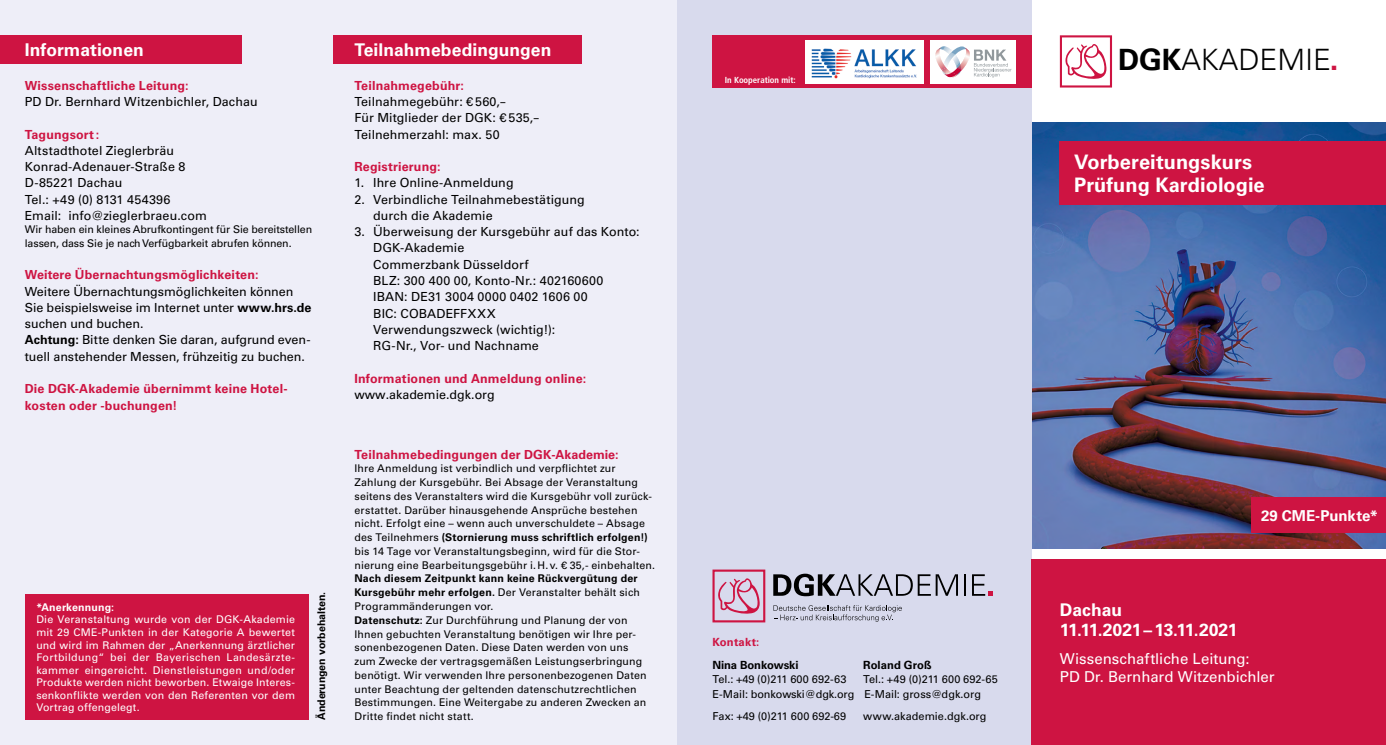
<style>
.page{position:relative;width:1386px;height:745px;background:#fff}
.page>*{position:absolute;margin:0;border:0;box-sizing:border-box;transform-origin:0 0}
.t1{font:300 29.38px "Univers LT Std";color:#000}
.t2{font:700 20px/22.5px "Univers LT Std";color:#fff}
.t3{font:700 17.5px/20px "Univers LT Std";color:#fff}
.t4{font:15px/18.8px "Univers LT Std";color:#fff}
.t5{font:700 15px "Univers LT Std";color:#fff}
.t6{font:12.5px/16.2px "Univers LT Std";letter-spacing:.005em;color:#000}
.t7{font:700 12.5px/16.2px "Univers LT Std";letter-spacing:.01em;color:#ce1442}
.t8{font:700 11.25px "Univers LT Std";letter-spacing:-.01em;color:#000}
.t9{font:700 11.25px "Univers LT Std";letter-spacing:.015em;color:#ce1442}
.t10{font:10.88px/14.4px "Univers LT Std";color:#000}
.t11{font:10.62px/13.8px "Univers LT Std";letter-spacing:.015em;color:#000}
.t12{font:10.62px/12.5px "Univers LT Std";letter-spacing:.015em;color:#fff;text-align:justify}
.t13{font:10.62px/13.8px "Univers LT Std";letter-spacing:-.01em;color:#000}
.t14{font:700 10.62px "Univers LT Std";color:#000}
.t15{font:700 10.62px "Univers LT Std";letter-spacing:.01em;color:#fff}
.t16{font:700 condensed 8.75px "Frutiger LT Std";letter-spacing:-.005em;color:#fff}
.t17{font:6.12px "Zapf Dingbats ITC";color:#ce1442}
.s1{font-weight:700}
</style>
<div class="page">
<img style="left:1031px;top:122px;width:354px;height:426px">
<div style="left:0;top:0;width:1031px;height:744px;background:#eeeef8"></div>
<div style="left:677px;top:0;width:354px;height:744px;background:#d8daed"></div>
<div style="left:0;top:35px;width:241px;height:29px;background:#ce1442"></div>
<div style="left:333px;top:35px;width:248px;height:29px;background:#ce1442"></div>
<div style="left:1031px;top:558px;width:354px;height:186px;background:#ce1442"></div>
<div style="left:1059px;top:142px;width:326px;height:63px;background:#ce1442"></div>
<svg style="left:1065px;top:44px;width:41px;height:35px"></svg>
<div style="left:1059px;top:35px;width:53px;height:52px;border:2px solid #ce1442"></div>
<div style="left:1251px;top:497px;width:134px;height:35px;background:#ce1442"></div>
<div style="left:25px;top:594px;width:283px;height:125px;background:#ce1442"></div>
<div style="left:712px;top:35px;width:319px;height:53px;background:#ce1442"></div>
<div style="left:930px;top:40px;width:86px;height:43px;background:#fff"></div>
<svg style="left:935px;top:46px;width:76px;height:32px"></svg>
<div style="left:805px;top:40px;width:118px;height:43px;background:#fff"></div>
<img style="left:811px;top:48px;width:105px;height:30px">
<svg style="left:718px;top:578px;width:41px;height:36px"></svg>
<div style="left:712px;top:569px;width:53px;height:53px;border:2px solid #ce1442"></div>
<svg style="left:773px;top:573px;width:185px;height:23px"></svg>
<hr style="left:964px;top:574px;width:2px;height:21px;background:#000">
<svg style="left:972px;top:574px;width:20px;height:21px"></svg>
<svg style="left:773px;top:605px;width:129px;height:16px"></svg>
<h3 class="t3" style="left:25px;top:40px;width:121px">Informationen</h3>
<h3 class="t3" style="left:354px;top:40px;width:198px">Teilnahmebedingungen</h3>
<p class="t7" style="left:25px;top:77px;width:165px">Wissenschaftliche Leitung:</p>
<p class="t6" style="left:25px;top:93px;width:234px">PD Dr. Bernhard Witzenbichler, Dachau</p>
<p class="t7" style="left:25px;top:126px;width:76px">Tagungsort:</p>
<p class="t6" style="left:25px;top:142px;width:184px">Altstadthotel Zieglerbräu<br>Konrad-Adenauer-Straße 8<br>D-85221 Dachau<br>Tel.: +49 (0) 8131 454396<br>Email: info@zieglerbraeu.com</p>
<p class="t13" style="left:25px;top:222px;width:289px">Wir haben ein kleines Abrufkontingent für Sie bereitstellen lassen, dass Sie je nach Verfügbarkeit abrufen können.</p>
<p class="t7" style="left:25px;top:267px;width:235px">Weitere Übernachtungsmöglichkeiten:</p>
<p class="t6" style="left:25px;top:283px;width:288px">Weitere Übernachtungsmöglichkeiten können Sie beispielsweise im Internet unter <span class="s1">www.hrs.de </span>suchen und buchen.<br><span class="s1">Achtung:</span> Bitte denken Sie daran, aufgrund even&shy;tuell anstehender Messen, frühzeitig zu buchen.</p>
<p class="t7" style="left:25px;top:380px;width:262px">Die DGK-Akademie übernimmt keine Hotel-- kosten oder -buchungen!</p>
<p class="t15" style="left:36px;top:600px;width:79px">*Anerkennung:</p>
<p class="t12" style="left:36px;top:613px;width:260px">Die Veranstaltung wurde von der DGK-Akademie mit 29 CME-Punkten in der Kategorie A bewertet und wird im Rahmen der „Anerkennung ärztlicher Fortbildung“ bei der Bayerischen Landesärzte&shy;kammer eingereicht. Dienstleistungen und/oder Produkte werden nicht beworben. Etwaige Interes&shy;senkonflikte werden von den Referenten vor dem Vortrag offengelegt.</p>
<p class="t14" style="left:315px;top:719px;width:130px;rotate:-90deg">Änderungen vorbehalten.</p>
<p class="t7" style="left:354px;top:77px;width:111px">Teilnahmegebühr:</p>
<p class="t6" style="left:354px;top:93px;width:186px">Teilnahmegebühr: € 560,–<br>Für Mitglieder der DGK: € 535,–<br>Teilnehmerzahl: max. 50</p>
<p class="t7" style="left:354px;top:158px;width:88px">Registrierung:</p>
<p class="t6" style="left:354px;top:175px;width:161px">1. Ihre Online-Anmeldung</p>
<p class="t6" style="left:373px;top:191px;width:213px;text-indent:-19px">2. Verbindliche Teilnahmebestätigung durch die Akademie</p>
<p class="t6" style="left:373px;top:223px;width:268px;text-indent:-19px">3. Überweisung der Kursgebühr auf das Konto:<br>DGK-Akademie<br>Commerzbank Düsseldorf<br>BLZ: 300 400 00, Konto-Nr.: 402160600<br>IBAN: DE31 3004 0000 0402 1606 00<br>BIC: COBADEFFXXX<br>Verwendungszweck (wichtig!):<br>RG-Nr., Vor- und Nachname</p>
<p class="t7" style="left:354px;top:370px;width:233px">Informationen und Anmeldung online:</p>
<p class="t6" style="left:354px;top:386px;width:142px">www.akademie.dgk.org</p>
<p class="t7" style="left:354px;top:446px;width:266px">Teilnahmebedingungen der DGK-Akademie:</p>
<p class="t11" style="left:354px;top:461px;width:302px">Ihre Anmeldung ist verbindlich und verpflichtet zur Zahlung der Kursgebühr. Bei Absage der Veranstaltung seitens des Veranstalters wird die Kursgebühr voll zurück&shy;erstattet. Darüber hinausgehende Ansprüche bestehen nicht. Erfolgt eine – wenn auch unverschuldete – Absage des Teilnehmers <span class="s1">(Stornierung muss schriftlich erfolgen!) </span>bis 14 Tage vor Veranstaltungsbeginn, wird für die Stor&shy;nierung eine Bearbeitungsgebühr i.H.v. € 35,- einbehalten.</p>
<p class="t11" style="left:354px;top:571px;width:294px"><span class="s1">Nach diesem Zeitpunkt kann keine Rückvergütung der Kursgebühr mehr erfolgen.</span> Der Veranstalter behält sich Programmänderungen vor.<br><span class="s1">Datenschutz:</span> Zur Durchführung und Planung der von Ihnen gebuchten Veranstaltung benötigen wir Ihre per&shy;sonenbezogenen Daten. Diese Daten werden von uns zum Zwecke der vertragsgemäßen Leistungserbringung benötigt. Wir verwenden Ihre personenbezogenen Daten unter Beachtung der geltenden datenschutzrechtlichen Bestimmungen. Eine Weitergabe zu anderen Zwecken an Dritte findet nicht statt.</p>
<p class="t16" style="left:725px;top:74px;width:72px">In Kooperation mit:</p>
<p class="t9" style="left:712px;top:635px;width:48px">Kontakt:</p>
<p class="t8" style="left:712px;top:657px;width:88px">Nina Bonkowski</p>
<p class="t10" style="left:712px;top:671px;width:143px">Tel.: +49 (0)211 600 692-63<br>E-Mail: bonkowski@dgk.org</p>
<p class="t10" style="left:712px;top:708px;width:135px">Fax: +49 (0)211 600 692-69</p>
<p class="t8" style="left:863px;top:657px;width:70px">Roland Groß</p>
<p class="t10" style="left:863px;top:671px;width:136px">Tel.: +49 (0)211 600 692-65<br>E-Mail: gross@dgk.org</p>
<p class="t10" style="left:863px;top:708px;width:125px">www.akademie.dgk.org</p>
<h1 class="t1" style="left:1118px;top:42px;width:214px"><span class="s1">DGK</span>AKADEMIE</h1>
<p class="t17" style="left:1331px;top:65px;width:6px">■</p>
<h2 class="t2" style="left:1074px;top:151px;width:192px">Vorbereitungskurs<br>Prüfung Kardiologie</h2>
<h3 class="t5" style="left:1261px;top:506px;width:119px">29 CME-Punkte*</h3>
<h3 class="t3" style="left:1059px;top:599px;width:179px">Dachau<br>11.11.2021–13.11.2021</h3>
<h3 class="t4" style="left:1059px;top:648px;width:216px">Wissenschaftliche Leitung:<br>PD Dr. Bernhard Witzenbichler</h3>
</div>
